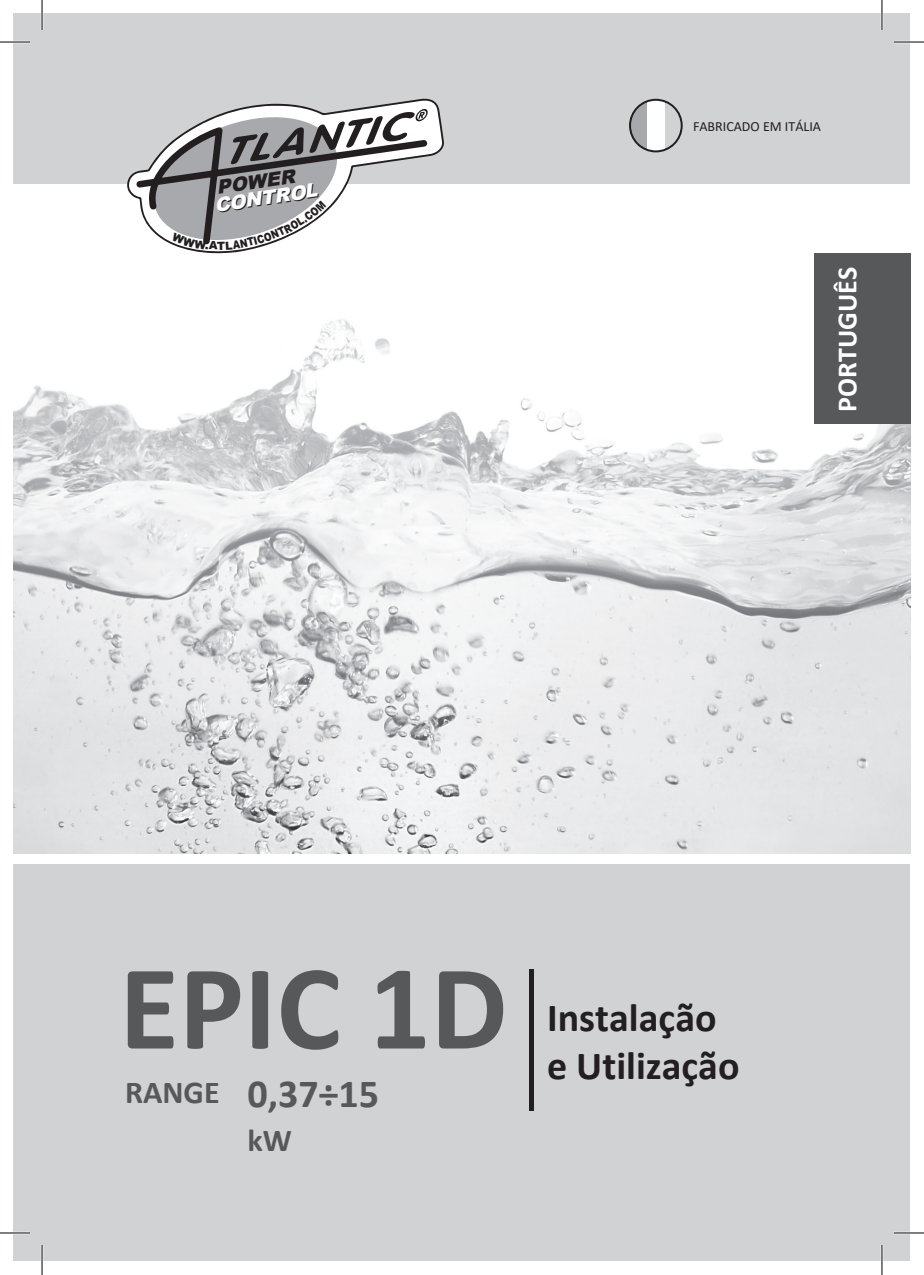
<style>
.page{position:relative;width:924px;height:1275px;background:#fff}
.page>*{position:absolute;margin:0;border:0;box-sizing:border-box;transform-origin:0 0}
.t1{font:700 122px "Calibri";color:#57585a}
.t2{font:700 40px/48px "Calibri";color:#231f20}
.t3{font:700 40px "Calibri";color:#57585a}
.t4{font:700 32px "Calibri";color:#57585a}
.t5{font:700 28px "Calibri";color:#fff}
.t6{font:italic 900 19.2px "Arial";color:#231f20}
.t7{font:14px "Calibri";color:#231f20}
</style>
<div class="page">
<img style="left:14px;top:253px;width:895px;height:600px">
<div style="left:14px;top:864px;width:895px;height:397px;background:#d1d2d4"></div>
<div style="left:813px;top:253px;width:96px;height:170px;background:#57585a"></div>
<div style="left:14px;top:14px;width:895px;height:170px;background:#d1d2d4"></div>
<svg style="left:127px;top:98px;width:317px;height:155px"></svg>
<svg style="left:629px;top:99px;width:53px;height:53px"></svg>
<hr style="left:529px;top:969px;width:4px;height:141px;background:#231f20">
<hr style="left:0;top:41px;width:30px;height:2px;background:#fff">
<hr style="left:893px;top:41px;width:30px;height:2px;background:#fff">
<hr style="left:0;top:1231px;width:30px;height:3px;background:#fff">
<hr style="left:893px;top:1231px;width:30px;height:3px;background:#fff">
<hr style="left:41px;top:0;width:2px;height:30px;background:#fff">
<hr style="left:41px;top:1245px;width:2px;height:30px;background:#fff">
<hr style="left:880px;top:0;width:2px;height:30px;background:#fff">
<hr style="left:880px;top:1245px;width:2px;height:30px;background:#fff">
<hr style="left:0;top:42px;width:30px;height:1px;background:#000">
<hr style="left:893px;top:42px;width:30px;height:1px;background:#000">
<hr style="left:0;top:1232px;width:30px;height:1px;background:#000">
<hr style="left:893px;top:1232px;width:30px;height:1px;background:#000">
<hr style="left:42px;top:0;width:1px;height:30px;background:#000">
<hr style="left:42px;top:1245px;width:1px;height:30px;background:#000">
<hr style="left:881px;top:0;width:1px;height:30px;background:#000">
<hr style="left:881px;top:1245px;width:1px;height:30px;background:#000">
<svg style="left:136px;top:108px;width:291px;height:142px"></svg>
<p class="t6" style="left:214px;top:174px;width:80px;rotate:-9deg">POWER</p>
<p class="t6" style="left:213px;top:193px;width:105px;rotate:-9deg">CONTROL</p>
<p class="t7" style="left:692px;top:116px;width:129px">FABRICADO EM ITÁLIA</p>
<p class="t5" style="left:826px;top:412px;width:146px;rotate:-90deg">PORTUGUÊS</p>
<h1 class="t1" style="left:119px;top:921px;width:389px">EPIC 1D</h1>
<p class="t3" style="left:247px;top:1065px;width:133px">0,37÷15</p>
<p class="t4" style="left:247px;top:1118px;width:46px">kW</p>
<p class="t4" style="left:125px;top:1069px;width:96px">RANGE</p>
<p class="t2" style="left:547px;top:993px;width:194px">Instalação e Utilização</p>
</div>
